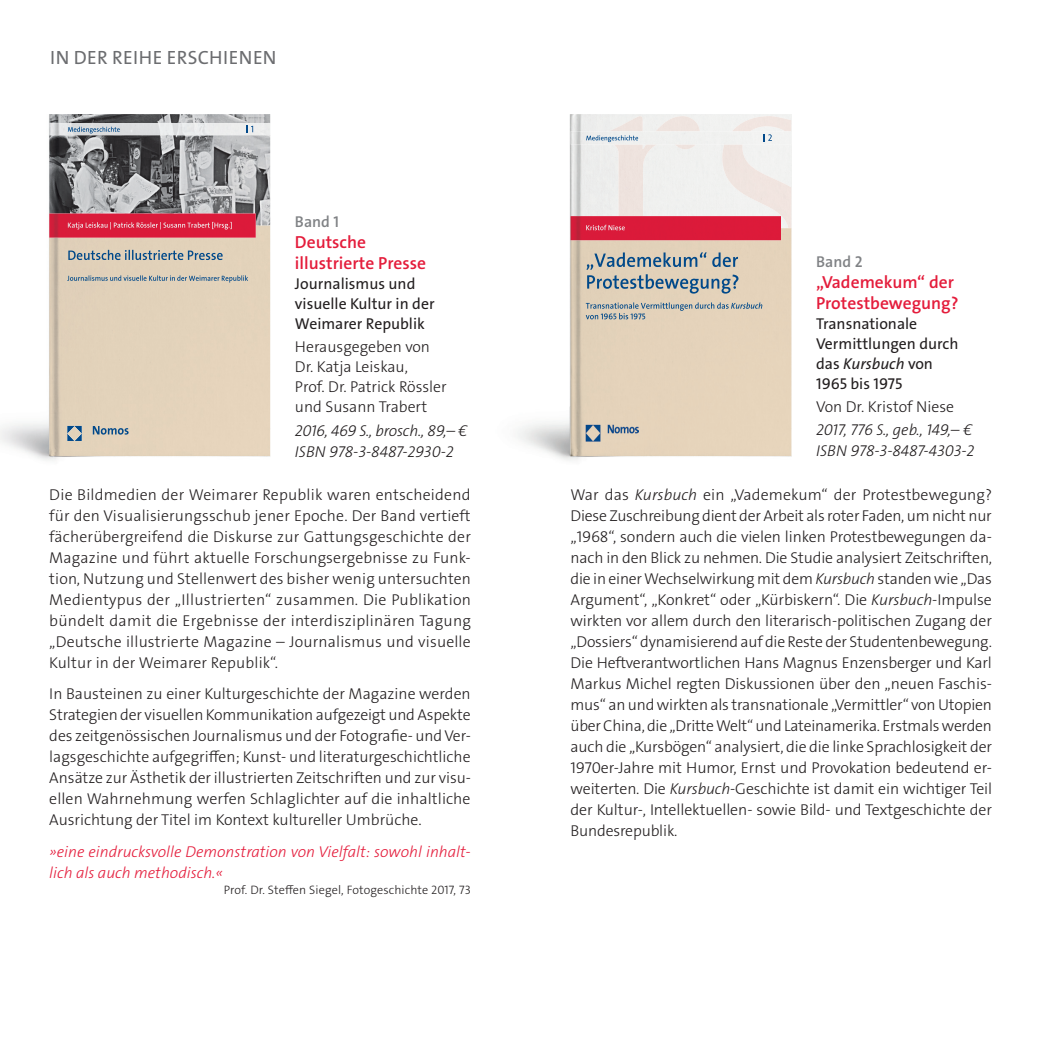
<style>
.page{position:relative;width:1042px;height:1042px;background:#fff}
.page>*{position:absolute;margin:0;border:0;box-sizing:border-box;transform-origin:0 0}
.t1{font:19.25px "The Sans Os F";letter-spacing:.015em;color:#6c6d70}
.t2{font:600 17.5px/21px "The Sans Os F";color:#e41c3b}
.t3{font:300 15.75px/21px "The Sans Os F";color:#231f20;text-align:justify}
.t4{font:15.75px/20.1px "The Sans Os F";color:#231f20}
.t5{font:italic 300 15.75px/21px "The Sans Os F";color:#231f20}
.t6{font:italic 300 15.75px/21px "The Sans Os F";color:#e41c3b}
.t7{font:600 15.75px "The Sans Os F";color:#808285}
.t8{font:300 12.25px "The Sans Os F";letter-spacing:.01em;color:#231f20}
.s1{font-style:italic}
</style>
<div class="page">
<img style="left:569px;top:114px;width:46px;height:293px">
<img style="left:517px;top:407px;width:217px;height:54px">
<img style="left:609px;top:116px;width:182px;height:112px">
<div style="left:570px;top:228px;width:221px;height:228px;background:#e5d3ba"></div>
<img style="left:586px;top:252px;width:152px;height:18px">
<img style="left:587px;top:274px;width:151px;height:20px">
<img style="left:586px;top:302px;width:143px;height:9px">
<img style="left:731px;top:302px;width:31px;height:7px">
<img style="left:586px;top:313px;width:59px;height:6px">
<img style="left:570px;top:216px;width:211px;height:24px">
<img style="left:586px;top:225px;width:39px;height:5px">
<img style="left:585px;top:425px;width:53px;height:16px">
<div style="left:570px;top:131px;width:221px;height:13px;background:#f0f1ef"></div>
<img style="left:586px;top:135px;width:52px;height:7px">
<svg style="left:764px;top:134px;width:8px;height:7px"></svg>
<img style="left:49px;top:114px;width:221px;height:342px">
<img style="left:49px;top:123px;width:221px;height:12px">
<img style="left:93px;top:426px;width:36px;height:9px">
<img style="left:67px;top:426px;width:15px;height:15px">
<img style="left:68px;top:250px;width:155px;height:10px">
<img style="left:67px;top:275px;width:181px;height:8px">
<img style="left:49px;top:213px;width:207px;height:25px">
<img style="left:68px;top:222px;width:164px;height:7px">
<img style="left:68px;top:127px;width:52px;height:6px">
<svg style="left:247px;top:126px;width:6px;height:7px"></svg>
<p class="t1" style="left:50px;top:45px;width:228px">IN DER REIHE ERSCHIENEN</p>
<p class="t7" style="left:295px;top:211px;width:46px">Band 1</p>
<p class="t2" style="left:295px;top:231px;width:133px">Deutsche illustrierte Presse</p>
<p class="t4" style="left:295px;top:273px;width:141px">Journalismus und visuelle Kultur in der<br>Weimarer Republik</p>
<p class="t3" style="left:295px;top:336px;width:153px;line-height:20.1px;text-align:left">Herausgegeben von<br>Dr. Katja Leiskau,<br>Prof. Dr. Patrick Rössler und Susann Trabert</p>
<p class="t5" style="left:295px;top:420px;width:174px">2016, 469 S., brosch., 89,– €<br>ISBN 978-3-8487-2930-2</p>
<p class="t3" style="left:49px;top:485px;width:423px">Die Bildmedien der Weimarer Republik waren entscheidend für den Visualisierungsschub jener Epoche. Der Band vertieft fächerübergreifend die Diskurse zur Gattungsgeschichte der Magazine und führt aktuelle Forschungsergebnisse zu Funk&shy;tion, Nutzung und Stellenwert des bisher wenig untersuchten Medientypus der „Illustrierten“ zusammen. Die Publikation bündelt damit die Ergebnisse der interdisziplinären Tagung „Deutsche illustrierte Magazine – Journalismus und visuelle Kultur in der Weimarer Republik“.</p>
<p class="t3" style="left:49px;top:683px;width:423px">In Bausteinen zu einer Kulturgeschichte der Magazine werden Strategien der visuellen Kommunikation aufgezeigt und Aspekte des zeitgenössischen Journalismus und der Fotografie- und Ver&shy;lagsgeschichte aufgegriffen; Kunst- und literaturgeschichtliche Ansätze zur Ästhetik der illustrierten Zeitschriften und zur visu&shy;ellen Wahrnehmung werfen Schlaglichter auf die inhaltliche Ausrichtung der Titel im Kontext kultureller Umbrüche.</p>
<p class="t6" style="left:49px;top:841px;width:423px">»eine eindrucksvolle Demonstration von Vielfalt: sowohl inhalt&shy;lich als auch methodisch.«</p>
<p class="t8" style="left:224px;top:881px;width:248px">Prof. Dr. Steffen Siegel, Fotogeschichte 2017, 73</p>
<p class="t7" style="left:816px;top:251px;width:48px">Band 2</p>
<p class="t2" style="left:816px;top:272px;width:144px">„Vademekum“ der<br>Protestbewegung?</p>
<p class="t4" style="left:816px;top:314px;width:144px">Transnationale<br>Vermittlungen durch das <span class="s1">Kursbuch</span> von<br>1965 bis 1975</p>
<p class="t3" style="left:816px;top:396px;width:139px">Von Dr. Kristof Niese</p>
<p class="t5" style="left:816px;top:420px;width:160px">2017, 776 S., geb., 149,– €<br>ISBN 978-3-8487-4303-2</p>
<p class="t3" style="left:570px;top:485px;width:423px">War das <span class="s1">Kursbuch</span> ein „Vademekum“ der Protestbewegung?<br>Diese Zuschreibung dient der Arbeit als roter Faden, um nicht nur „1968“, sondern auch die vielen linken Protestbewegungen da&shy;nach in den Blick zu nehmen. Die Studie analysiert Zeitschriften, die in einer Wechselwirkung mit dem <span class="s1">Kursbuch</span> standen wie „Das Argument“, „Konkret“ oder „Kürbiskern“. Die <span class="s1">Kursbuch</span>-Impulse wirkten vor allem durch den literarisch-politischen Zugang der „Dossiers“ dynamisierend auf die Reste der Studentenbewegung.<br>Die Heftverantwortlichen Hans Magnus Enzensberger und Karl Markus Michel regten Diskussionen über den „neuen Faschis&shy;mus“ an und wirkten als transnationale „Vermittler“ von Utopien über China, die „Dritte Welt“ und Lateinamerika. Erstmals werden auch die „Kurs bögen“ analysiert, die die linke Sprachlosigkeit der 1970er-Jahre mit Humor, Ernst und Provokation bedeutend er&shy;weiterten. Die <span class="s1">Kursbuch</span>-Geschichte ist damit ein wichtiger Teil der Kultur-, Intellektuellen- sowie Bild- und Textgeschichte der Bundesrepublik.</p>
</div>
